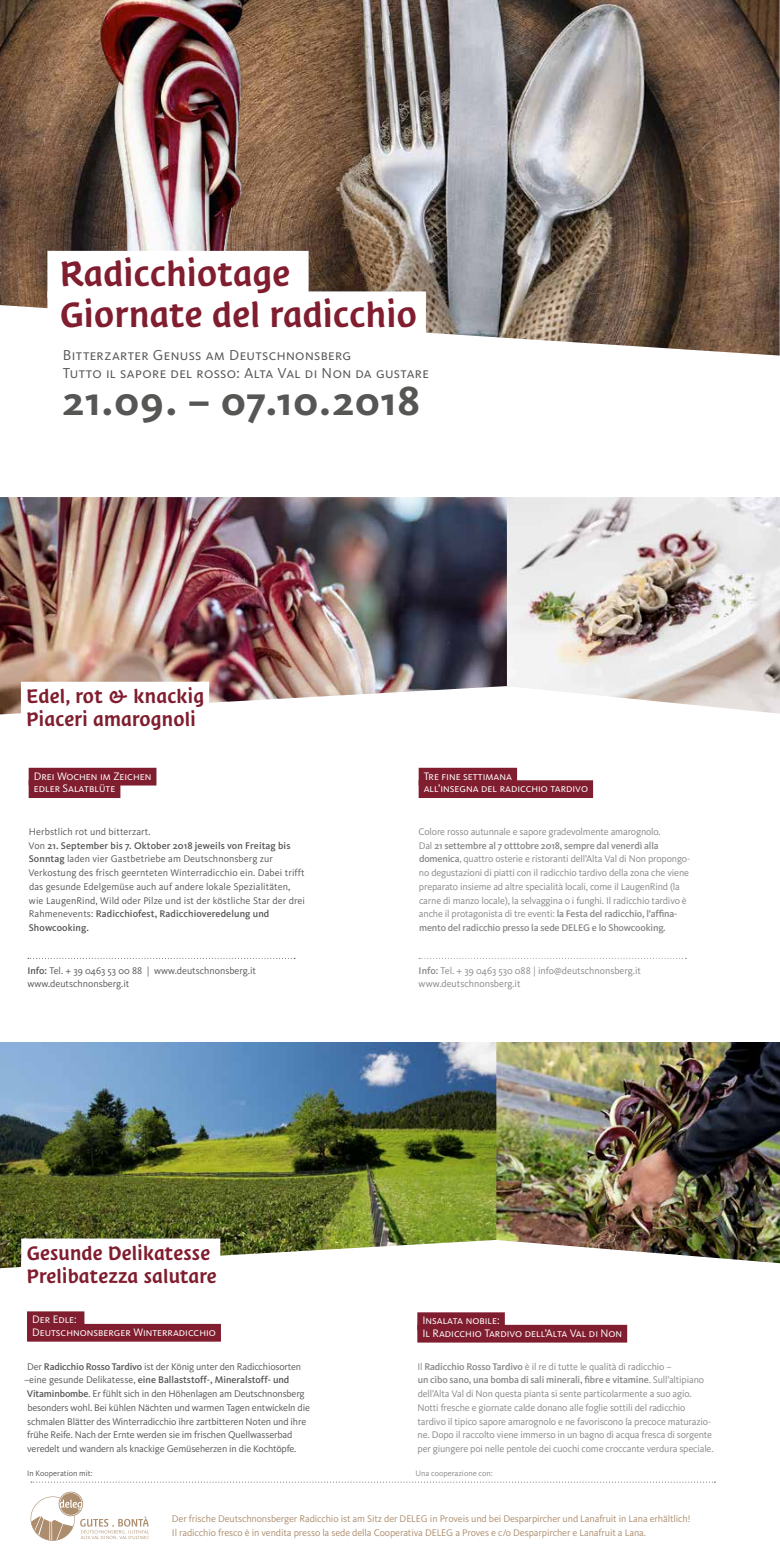
<style>
.page{position:relative;width:780px;height:1563px;background:#fff}
.page>*{position:absolute;margin:0;border:0;box-sizing:border-box;transform-origin:0 0}
.t1{font:700 42.12px "Kievit";letter-spacing:.025em;color:#565655}
.t2{font:40.62px/40.6px "Suedtirol";letter-spacing:-.02em;color:#801d2f}
.t3{font:22.5px/22.5px "Suedtirol";letter-spacing:-.02em;color:#801d2f}
.t4{font:14.88px/18.2px "Kievit Regular SC";letter-spacing:.025em;color:#565655}
.t5{font:11.25px/12.5px "Kievit Regular SC";color:#fff}
.t6{font:10px/13.8px "Kievit";letter-spacing:-.015em;color:#868786}
.t7{font:10px/12.5px "Kievit";letter-spacing:-.015em;color:#565655}
.t8{font:10px/13.8px "Kievit";letter-spacing:.01em;color:#565655}
.t9{font:10px/13.8px "Kievit";letter-spacing:-.01em;color:#ac8d6e}
.t10{font:500 10px "Kievit";color:#565655}
.t11{font:8.25px "Kievit";color:#868786}
.t12{font:8.25px "Kievit";color:#565655}
.s1{font-weight:500}
.s2{font-weight:400}
</style>
<div class="page">
<img style="left:0;top:0;width:779px;height:355px">
<img style="left:24px;top:0;width:335px;height:332px">
<div style="left:51px;top:344px;width:308px;height:23px;background:#fff"></div>
<div style="left:47px;top:251px;width:261px;height:47px;background:#fff"></div>
<div style="left:47px;top:291px;width:379px;height:48px;background:#fff"></div>
<div style="left:29px;top:768px;width:127px;height:17px;background:#801d2f"></div>
<div style="left:29px;top:780px;width:91px;height:18px;background:#801d2f"></div>
<div style="left:418px;top:768px;width:99px;height:17px;background:#801d2f"></div>
<div style="left:418px;top:780px;width:175px;height:18px;background:#801d2f"></div>
<svg style="left:28px;top:958px;width:267px;height:1px"></svg>
<svg style="left:419px;top:958px;width:267px;height:1px"></svg>
<img style="left:0;top:497px;width:507px;height:217px">
<img style="left:507px;top:497px;width:273px;height:217px">
<div style="left:21px;top:682px;width:188px;height:28px;background:#fff"></div>
<div style="left:21px;top:704px;width:175px;height:29px;background:#fff"></div>
<img style="left:0;top:1042px;width:496px;height:226px">
<div style="left:27px;top:1311px;width:57px;height:18px;background:#801d2f"></div>
<div style="left:27px;top:1324px;width:194px;height:17px;background:#801d2f"></div>
<div style="left:417px;top:1312px;width:88px;height:18px;background:#801d2f"></div>
<div style="left:417px;top:1325px;width:210px;height:17px;background:#801d2f"></div>
<div style="left:21px;top:1238px;width:199px;height:29px;background:#fff"></div>
<div style="left:21px;top:1261px;width:201px;height:28px;background:#fff"></div>
<svg style="left:31px;top:1491px;width:118px;height:49px"></svg>
<svg style="left:31px;top:1481px;width:684px;height:1px"></svg>
<img style="left:496px;top:1042px;width:284px;height:221px">
<h2 class="t2" style="left:59px;top:253px;width:359px">Radicchiotage<br>Giornate del radicchio</h2>
<h3 class="t4" style="left:63px;top:346px;width:368px">Bitterzarter Genuss am Deutschnonsberg<br>Tutto il sapore del rosso: Alta Val di Non da gustare</h3>
<h1 class="t1" style="left:63px;top:375px;width:358px">21.09. – 07.10.2018</h1>
<h3 class="t3" style="left:26px;top:685px;width:180px">Edel, rot &amp; knackig<br>Piaceri amarognoli</h3>
<p class="t5" style="left:34px;top:770px;width:119px">Drei Wochen im Zeichen edler Salatblüte</p>
<p class="t8" style="left:29px;top:825px;width:278px">Herbstlich rot und bitterzart.<br>Von <span class="s1">21. September bis 7. Oktober 2018 jeweils von Freitag bis Sonntag</span> laden vier Gastbetriebe am Deutschnonsberg zur Verkostung des frisch geernteten Winterradicchio ein. Dabei trifft das gesunde Edelgemüse auch auf andere lokale Spezialitäten, wie LaugenRind, Wild oder Pilze und ist der köstliche Star der drei Rahmenevents: <span class="s1">Radicchiofest, Radicchioveredelung und Showcooking.</span></p>
<p class="t5" style="left:423px;top:770px;width:166px">Tre fine settimana<br>all’insegna del radicchio tardivo</p>
<p class="t6" style="left:418px;top:825px;width:273px">Colore rosso autunnale e sapore gradevolmente amarognolo.<br>Dal <span class="s1">21 settembre al 7 otttobre 2018, sempre dal venerdì alla domenica</span>, quattro osterie e ristoranti dell’Alta Val di Non propongo&shy;no degustazioni di piatti con il radicchio tardivo della zona che viene preparato insieme ad altre specialità locali, come il LaugenRind (la carne di manzo locale), la selvaggina o i funghi. Il radicchio tardivo è anche il protagonista di tre eventi: <span class="s1">la Festa del radicchio, l’affina&shy;mento del radicchio presso la sede DELEG e lo Showcooking.</span></p>
<p class="t7" style="left:27px;top:965px;width:230px"><span class="s1">Info:</span> Tel. + 39 0463 53 00 88 | www.deutschnonsberg.it www.deutschnonsberg.it</p>
<p class="t6" style="left:418px;top:965px;width:224px;line-height:12.5px"><span class="s1">Info:</span> Tel. + 39 0463 530 088 | info@deutschnonsberg.it www.deutschnonsberg.it</p>
<h3 class="t3" style="left:26px;top:1241px;width:192px">Gesunde Delikatesse<br>Prelibatezza salutare</h3>
<p class="t5" style="left:32px;top:1313px;width:185px">Der Edle:<br>Deutschnonsberger Winterradicchio</p>
<p class="t7" style="left:27px;top:1360px;width:275px">Der <span class="s1">Radicchio Rosso Tardivo</span> ist der König unter den Radicchiosorten</p>
<p class="t10" style="left:24px;top:1374px;width:267px"><span class="s2">–eine gesunde Delikatesse,</span> eine Ballaststoff-, Mineralstoff- und</p>
<p class="t7" style="left:27px;top:1387px;width:279px"><span class="s1">Vitaminbombe</span>. Er fühlt sich in den Höhenlagen am Deutschnonsberg</p>
<p class="t7" style="left:27px;top:1401px;width:284px">besonders wohl. Bei kühlen Nächten und warmen Tagen entwickeln die</p>
<p class="t7" style="left:27px;top:1415px;width:280px">schmalen Blätter des Winterradicchio ihre zartbitteren Noten und ihre</p>
<p class="t7" style="left:27px;top:1429px;width:266px">frühe Reife. Nach der Ernte werden sie im frischen Quellwasserbad</p>
<p class="t7" style="left:27px;top:1442px;width:271px">veredelt und wandern als knackige Gemüseherzen in die Kochtöpfe.</p>
<p class="t5" style="left:422px;top:1314px;width:201px">Insalata nobile:<br>Il Radicchio Tardivo dell’Alta Val di Non</p>
<p class="t6" style="left:417px;top:1359px;width:297px">Il <span class="s1">Radicchio Rosso Tardivo</span> è il re di tutte le qualità di radicchio –<br><span class="s1">un cibo sano, una bomba di sali minerali, fibre e vitamine</span>. Sull’altipiano dell’Alta Val di Non questa pianta si sente particolarmente a suo agio.<br>Notti fresche e giornate calde donano alle foglie sottili del radicchio tardivo il tipico sapore amarognolo e ne favoriscono la precoce maturazio&shy;ne. Dopo il raccolto viene immerso in un bagno di acqua fresca di sorgente per giungere poi nelle pentole dei cuochi come croccante verdura speciale.</p>
<p class="t12" style="left:27px;top:1468px;width:67px">In Kooperation mit:</p>
<p class="t11" style="left:415px;top:1468px;width:79px">Una cooperazione con:</p>
<p class="t9" style="left:172px;top:1512px;width:520px">Der frische Deutschnonsberger Radicchio ist am Sitz der DELEG in Proveis und bei Desparpircher und Lanafruit in Lana erhältlich!<br>Il radicchio fresco è in vendita presso la sede della Cooperativa DELEG a Proves e c/o Desparpircher e Lanafruit a Lana.</p>
</div>
